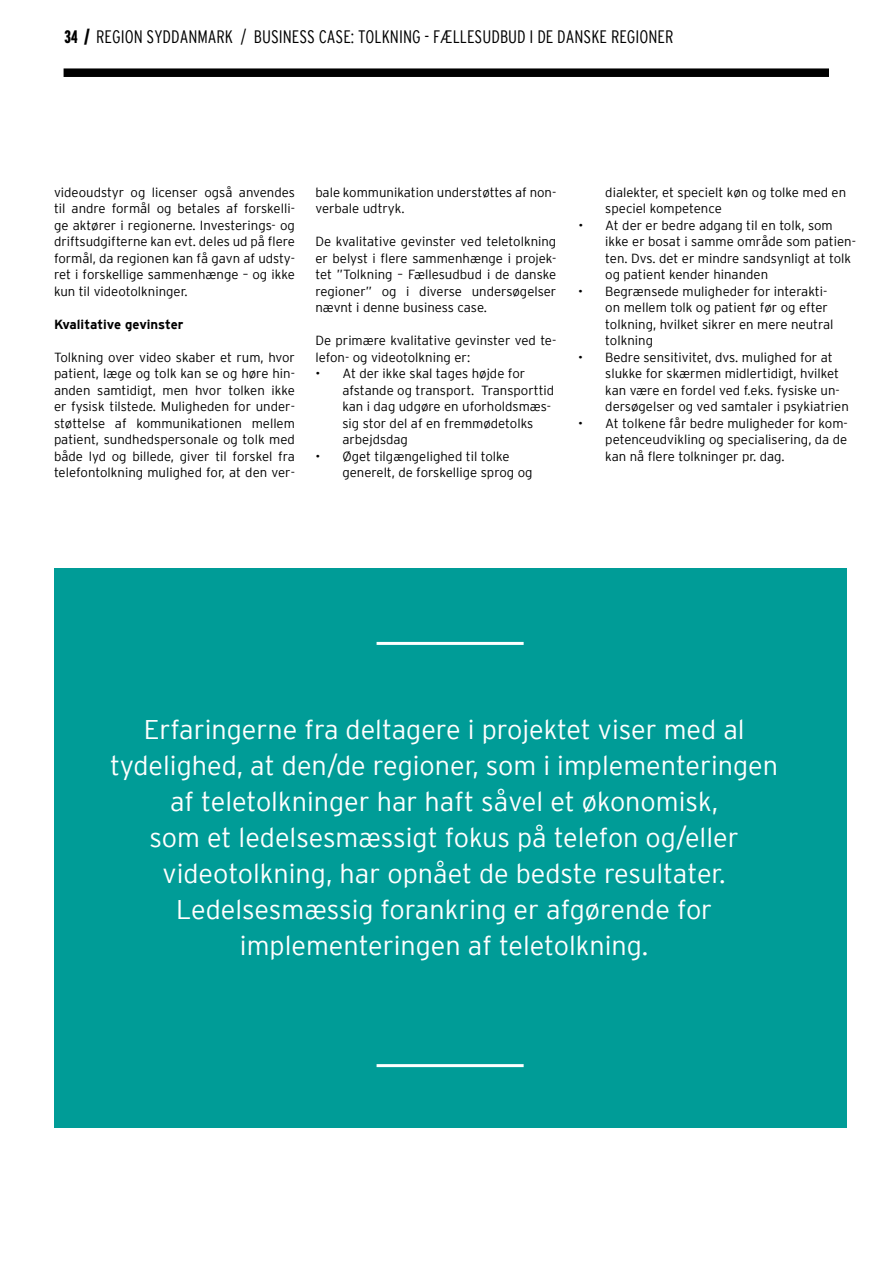
<style>
.page{position:relative;width:893px;height:1263px;background:#fff}
.page>*{position:absolute;margin:0;border:0;box-sizing:border-box;transform-origin:0 0}
.t1{font:300 27px/36px "Interstate";color:#fff;text-align:center}
.t2{font:300 condensed 18px "Interstate";color:#000}
.t3{font:300 13.2px/16.5px "Interstate";color:#000}
.t4{font:700 13.2px "Interstate";color:#000}
.s1{font-weight:900;font-stretch:extra-condensed}
</style>
<div class="page">
<div style="left:64px;top:68px;width:765px;height:9px;background:#000"></div>
<div style="left:54px;top:569px;width:792px;height:559px;background:#009c97"></div>
<hr style="left:377px;top:642px;width:147px;height:3px;background:#fff">
<hr style="left:377px;top:1064px;width:147px;height:3px;background:#fff">
<h2 class="t2" style="left:65px;top:26px;width:610px"><span class="s1">34 /</span> REGION SYDDANMARK / BUSINESS CASE: TOLKNING - FÆLLESUDBUD I DE DANSKE REGIONER</h2>
<p class="t3" style="left:54px;top:184px;width:242px;text-align:justify">videoudstyr og licenser også anvendes til andre formål og betales af forskelli&shy;ge aktører i regionerne. Investerings- og driftsudgifterne kan evt. deles ud på flere formål, da regionen kan få gavn af udsty&shy;ret i forskellige sammenhænge – og ikke kun til videotolkninger.</p>
<p class="t4" style="left:54px;top:317px;width:131px">Kvalitative gevinster</p>
<p class="t3" style="left:54px;top:349px;width:242px;text-align:justify">Tolkning over video skaber et rum, hvor patient, læge og tolk kan se og høre hin&shy;anden samtidigt, men hvor tolken ikke er fysisk tilstede. Muligheden for under&shy;støttelse af kommunikationen mellem patient, sundhedspersonale og tolk med både lyd og billede, giver til forskel fra telefontolkning mulighed for, at den ver-</p>
<p class="t3" style="left:315px;top:184px;width:242px">bale kommunikation understøttes af non&shy;verbale udtryk.</p>
<p class="t3" style="left:315px;top:233px;width:242px;text-align:justify">De kvalitative gevinster ved teletolkning er belyst i flere sammenhænge i projek&shy;tet ”Tolkning – Fællesudbud i de danske regioner” og i diverse undersøgelser nævnt i denne business case.</p>
<p class="t3" style="left:315px;top:332px;width:242px">De primære kvalitative gevinster ved te&shy;lefon- og videotolkning er:</p>
<p class="t3" style="left:342px;top:365px;width:213px;text-indent:-27px">• At der ikke skal tages højde for afstande og transport. Transporttid kan i dag udgøre en uforholdsmæs&shy;sig stor del af en fremmødetolks arbejdsdag</p>
<p class="t3" style="left:342px;top:448px;width:192px;text-indent:-27px">• Øget tilgængelighed til tolke generelt, de forskellige sprog og</p>
<p class="t3" style="left:605px;top:184px;width:242px">dialekter, et specielt køn og tolke med en speciel kompetence</p>
<p class="t3" style="left:605px;top:217px;width:252px;text-indent:-27px">• At der er bedre adgang til en tolk, som ikke er bosat i samme område som patien&shy;ten. Dvs. det er mindre sandsynligt at tolk og patient kender hinanden</p>
<p class="t3" style="left:605px;top:283px;width:230px;text-indent:-27px">• Begrænsede muligheder for interakti&shy;on mellem tolk og patient før og efter tolkning, hvilket sikrer en mere neutral tolkning</p>
<p class="t3" style="left:605px;top:349px;width:245px;text-indent:-27px">• Bedre sensitivitet, dvs. mulighed for at slukke for skærmen midlertidigt, hvilket kan være en fordel ved f.eks. fysiske un&shy;dersøgelser og ved samtaler i psykiatrien</p>
<p class="t3" style="left:605px;top:415px;width:244px;text-align:justify;text-indent:-27px">• At tolkene får bedre muligheder for kom&shy;petenceudvikling og specialisering, da de kan nå flere tolkninger pr. dag.</p>
<p class="t1" style="left:110px;top:711px;width:669px">Erfaringerne fra deltagere i projektet viser med al tydelighed, at den/de regioner, som i implementeringen af teletolkninger har haft såvel et økonomisk,<br>som et ledelsesmæssigt fokus på telefon og/eller videotolkning, har opnået de bedste resultater.<br>Ledelsesmæssig forankring er afgørende for implementeringen af teletolkning.</p>
</div>
